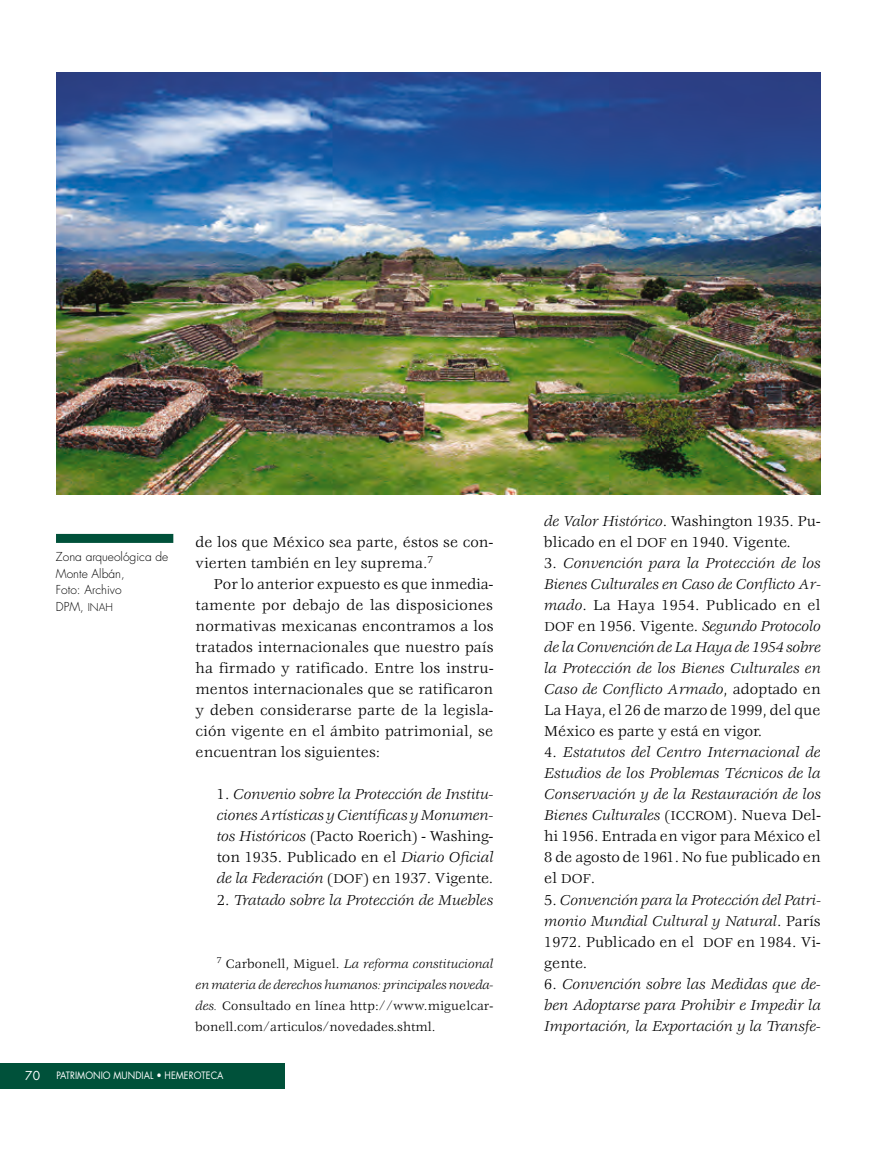
<style>
.page{position:relative;width:893px;height:1149px;background:#fff}
.page>*{position:absolute;margin:0;border:0;box-sizing:border-box;transform-origin:0 0}
.t1{font:italic 15.75px/21px "Veljovic";letter-spacing:.005em;color:#000;text-align:justify}
.t2{font:15.75px/21px "Veljovic";letter-spacing:.005em;color:#000}
.t3{font:13.5px/21px "Veljovic";color:#000;text-align:justify}
.t4{font:300 12px/16.5px "Futura";color:#000}
.t5{font:12px "Futura";color:#fff}
.t6{font:300 10.5px "Futura";color:#000}
.t7{font:9.9px "Futura";letter-spacing:.005em;color:#fff;scale:.91 1}
.s1{font-size:12px}
.s2{font-style:normal}
.s3{font-style:normal;font-size:14.25px}
.s4{font-style:italic}
.s5{font-size:14.25px}
</style>
<div class="page">
<div style="left:0;top:1063px;width:285px;height:25px;background:#00513a"></div>
<img style="left:57px;top:72px;width:764px;height:422px">
<div style="left:56px;top:533px;width:117px;height:9px;background:#00513a"></div>
<p class="t4" style="left:56px;top:548px;width:114px">Zona arqueológica de<br>Monte Albán,<br>Foto: Archivo<br>DPM</p>
<p class="t6" style="left:80px;top:600px;width:34px"><span class="s1">,</span> I naH</p>
<p class="t2" style="left:196px;top:532px;width:299px">de los que México sea parte, éstos se con&shy;vierten también en ley suprema.<sup>7</sup></p>
<p class="t2" style="left:196px;top:574px;width:299px;text-align:justify;text-indent:18px">Por lo anterior expuesto es que inmedia&shy;tamente por debajo de las disposiciones normativas mexicanas encontramos a los tratados internacionales que nuestro país ha firmado y ratificado. Entre los instru&shy;mentos internacionales que se ratificaron y deben considerarse parte de la legisla&shy;ción vigente en el ámbito patrimonial, se encuentran los siguientes:</p>
<p class="t1" style="left:217px;top:784px;width:278px"><span class="s2">1.</span> Convenio sobre la Protección de Institu&shy;ciones Artísticas y Científicas y Monumen&shy;tos Históricos <span class="s2">(Pacto Roerich) - Washing&shy;ton 1935. Publicado en el</span> Diario Oficial de la Federación <span class="s2">(</span><span class="s3">DOF</span><span class="s2">) en 1937. Vigente.</span></p>
<p class="t1" style="left:217px;top:889px;width:278px"><span class="s2">2.</span> Tratado sobre la Protección de Muebles</p>
<p class="t3" style="left:196px;top:953px;width:299px;text-indent:21px"><sup>7</sup> Carbonell, Miguel. <span class="s4">La reforma constitucional en materia de derechos humanos: principales noveda&shy;des.</span> Consultado en línea http://www.miguelcar&shy;bonell.com/articulos/novedades.shtml.</p>
<p class="t5" style="left:25px;top:1066px;width:16px">70</p>
<p class="t7" style="left:56px;top:1068px;width:185px">PATRIMONIO MUNDIAL • HEMEROTECA</p>
<p class="t2" style="left:544px;top:511px;width:278px"><span class="s4">de Valor Histórico</span>. Washington 1935. Pu&shy;blicado en el <span class="s5">DOF</span> en 1940. Vigente.</p>
<p class="t1" style="left:544px;top:553px;width:278px"><span class="s2">3.</span> Convención para la Protección de los Bienes Culturales en Caso de Conflicto Ar&shy;mado<span class="s2">. La Haya 1954. Publicado en el </span><span class="s3">DOF</span> <span class="s2">en 1956. Vigente.</span> Segundo Protocolo de la Convención de La Haya de 1954 sobre la Protección de los Bienes Culturales en Caso de Conflicto Armado<span class="s2">, adoptado en La Haya, el 26 de marzo de 1999, del que México es parte y está en vigor.</span></p>
<p class="t1" style="left:544px;top:742px;width:278px"><span class="s2">4.</span> Estatutos del Centro Internacional de Estudios de los Problemas Técnicos de la Conservación y de la Restauración de los Bienes Culturales <span class="s2">(</span><span class="s3">ICCROM</span><span class="s2">). Nueva Del&shy;hi 1956. Entrada en vigor para México el 8 de agosto de 1961. No fue publicado en el</span> <span class="s3">DOF</span><span class="s2">.</span></p>
<p class="t1" style="left:544px;top:889px;width:278px"><span class="s2">5.</span> Convención para la Protección del Patri&shy;monio Mundial Cultural y Natural<span class="s2">. París 1972. Publicado en el</span> <span class="s3">DOF</span> <span class="s2">en 1984. Vi&shy;gente.</span></p>
<p class="t1" style="left:544px;top:973px;width:278px"><span class="s2">6.</span> Convención sobre las Medidas que de&shy;ben Adoptarse para Prohibir e Impedir la Importación, la Exportación y la Transfe-</p>
</div>
